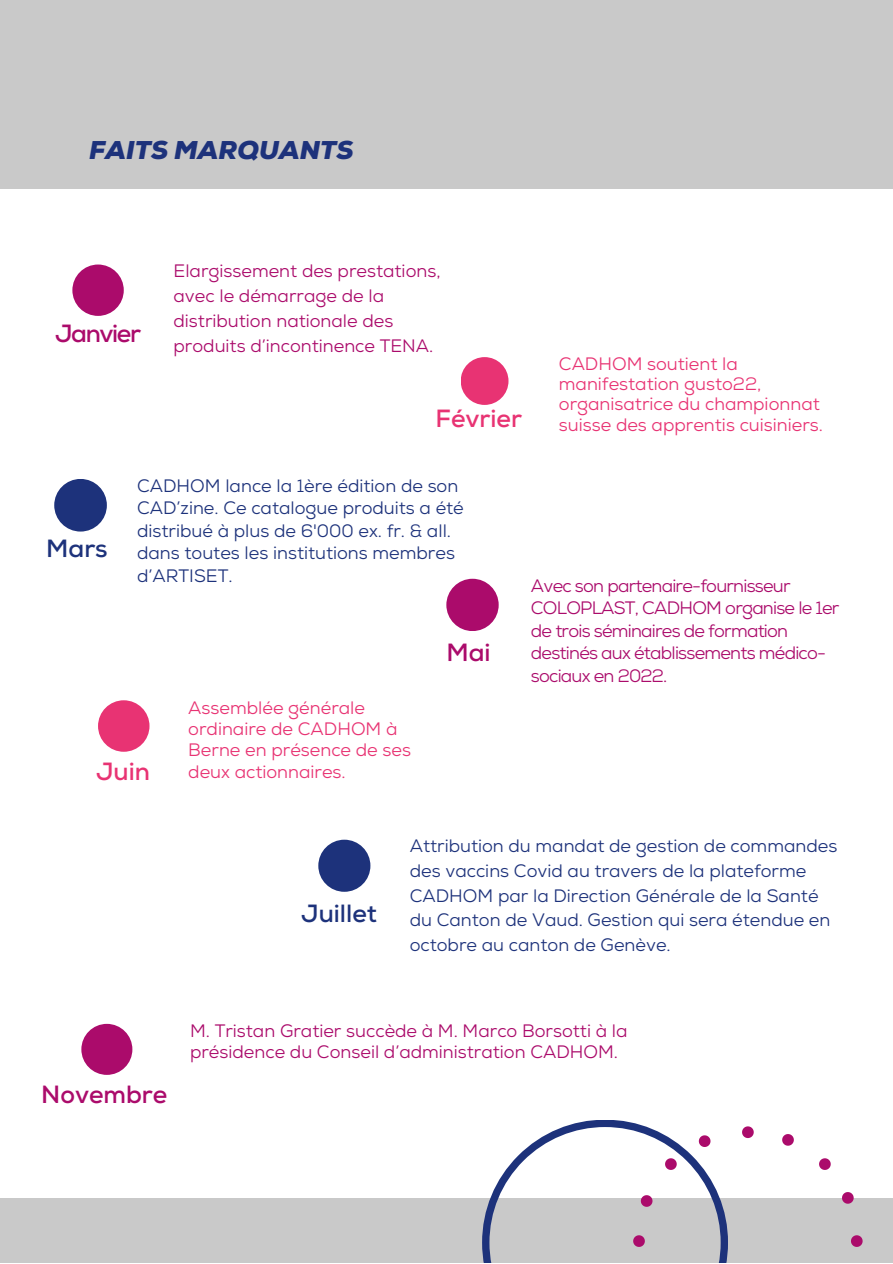
<style>
.page{position:relative;width:893px;height:1264px;background:#fff}
.page>*{position:absolute;margin:0;border:0;box-sizing:border-box;transform-origin:0 0}
.t1{font:italic 900 25.65px "Nexa";color:#1d327b}
.t2{font:700 24.9px "Nexa";color:#e83373}
.t3{font:700 24.9px "Nexa";color:#1d327b}
.t4{font:700 24.9px "Nexa";color:#ab0b6b}
.t5{font:700 24.9px "Nexa";letter-spacing:-.055em;color:#ab0b6b}
.t6{font:18px/22.5px "Nexa";color:#1d327b}
.t7{font:18px/24.8px "Nexa";color:#ab0b6b}
.t8{font:18px/20.2px "Nexa";color:#e83373}
.t9{font:18px/22.5px "Nexa";letter-spacing:-.04em;color:#ab0b6b}
</style>
<div class="page">
<div style="left:0;top:0;width:892px;height:188px;background:#c9c9c9"></div>
<div style="left:0;top:1198px;width:892px;height:64px;background:#c9c9c9"></div>
<svg style="left:482px;top:1120px;width:162px;height:142px"></svg>
<div style="left:72px;top:264px;width:52px;height:52px;background:#ab0b6b;border-radius:50%"></div>
<svg style="left:633px;top:1126px;width:229px;height:136px"></svg>
<div style="left:460px;top:357px;width:48px;height:48px;background:#e83373;border-radius:50%"></div>
<div style="left:54px;top:479px;width:53px;height:52px;background:#1d327b;border-radius:50%"></div>
<div style="left:446px;top:578px;width:52px;height:53px;background:#ab0b6b;border-radius:50%"></div>
<div style="left:98px;top:700px;width:51px;height:51px;background:#e83373;border-radius:50%"></div>
<div style="left:318px;top:839px;width:52px;height:52px;background:#1d327b;border-radius:50%"></div>
<div style="left:81px;top:1023px;width:51px;height:51px;background:#ab0b6b;border-radius:50%"></div>
<h1 class="t1" style="left:89px;top:135px;width:266px">FAITS MARQUANTS</h1>
<h2 class="t5" style="left:55px;top:318px;width:87px">Janvier</h2>
<p class="t7" style="left:173px;top:261px;width:268px">Elargissement des prestations, avec le démarrage de la distribution nationale des produits d’incontinence TENA.</p>
<h2 class="t2" style="left:435px;top:404px;width:88px">Février</h2>
<p class="t8" style="left:559px;top:356px;width:265px">CADHOM soutient la manifestation gusto22, organisatrice du championnat suisse des apprentis cuisiniers.</p>
<h2 class="t3" style="left:46px;top:533px;width:63px">Mars</h2>
<p class="t6" style="left:137px;top:477px;width:328px">CADHOM lance la 1ère édition de son<br>CAD’zine. Ce catalogue produits a été distribué à plus de 6'000 ex. fr. &amp; all. dans toutes les institutions membres d’ARTISET.</p>
<h2 class="t4" style="left:446px;top:637px;width:46px">Mai</h2>
<h2 class="t2" style="left:96px;top:756px;width:55px">Juin</h2>
<p class="t8" style="left:188px;top:699px;width:224px;line-height:21.3px">Assemblée générale ordinaire de CADHOM à<br>Berne en présence de ses deux actionnaires.</p>
<p class="t9" style="left:531px;top:577px;width:310px">Avec son partenaire-fournisseur<br>COLOPLAST, CADHOM organise le 1er de trois séminaires de formation destinés aux établissements médico&shy;sociaux en 2022.</p>
<h2 class="t3" style="left:301px;top:898px;width:77px">Juillet</h2>
<p class="t6" style="left:409px;top:836px;width:429px;line-height:24.8px">Attribution du mandat de gestion de commandes des vaccins Covid au travers de la plateforme CADHOM par la Direction Générale de la Santé du Canton de Vaud. Gestion qui sera étendue en octobre au canton de Genève.</p>
<h2 class="t4" style="left:41px;top:1079px;width:128px">Novembre</h2>
<p class="t7" style="left:190px;top:1022px;width:439px;line-height:21.3px">M. Tristan Gratier succède à M. Marco Borsotti à la présidence du Conseil d’administration CADHOM.</p>
</div>
